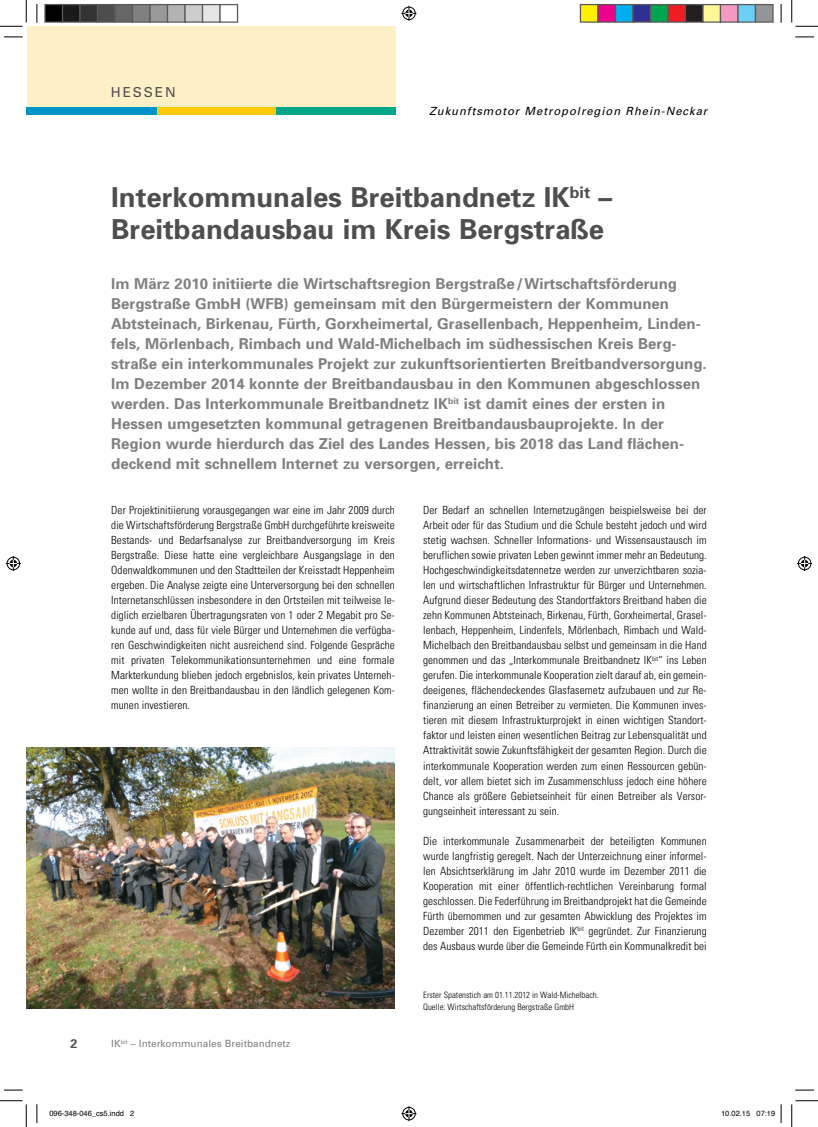
<style>
.page{position:relative;width:818px;height:1127px;background:#fff}
.page>*{position:absolute;margin:0;border:0;box-sizing:border-box;transform-origin:0 0}
.t1{font:700 27.5px/32.5px "Univers";color:#4e4e4e}
.t2{font:700 15px/20px "Univers";color:#808080}
.t3{font:13.75px "Univers";letter-spacing:.13em;color:#4e4e4e}
.t4{font:700 12.5px "Univers";color:#4e4e4e}
.t5{font:300 condensed 11.25px/15px "Univers";letter-spacing:.005em;color:#000}
.t6{font:italic 11.25px "Univers";letter-spacing:.085em;color:#000}
.t7{font:10px "Univers";color:#808080}
.t8{font:300 condensed 8.75px/11.2px "Univers";color:#000}
.t9{font:7.5px "Helvetica";color:#000}
</style>
<div class="page">
<img style="left:26px;top:747px;width:369px;height:261px">
<div style="left:27px;top:26px;width:369px;height:82px;background:#fef0c6"></div>
<div style="left:26px;top:108px;width:131px;height:7px;background:#0094c8"></div>
<div style="left:157px;top:108px;width:120px;height:7px;background:#feca0a"></div>
<div style="left:276px;top:108px;width:120px;height:7px;background:#00a68a"></div>
<svg style="left:4px;top:36px;width:19px;height:2px"></svg>
<svg style="left:795px;top:36px;width:19px;height:2px"></svg>
<svg style="left:4px;top:1089px;width:19px;height:1px"></svg>
<svg style="left:795px;top:1089px;width:19px;height:1px"></svg>
<svg style="left:36px;top:4px;width:2px;height:19px"></svg>
<svg style="left:36px;top:1104px;width:2px;height:18px"></svg>
<svg style="left:780px;top:4px;width:2px;height:19px"></svg>
<svg style="left:0;top:0;width:27px;height:27px"></svg>
<svg style="left:0;top:1100px;width:27px;height:26px"></svg>
<svg style="left:791px;top:0;width:27px;height:27px"></svg>
<svg style="left:791px;top:1100px;width:27px;height:26px"></svg>
<svg style="left:401px;top:6px;width:15px;height:15px"></svg>
<svg style="left:401px;top:1106px;width:15px;height:14px"></svg>
<svg style="left:6px;top:556px;width:15px;height:15px"></svg>
<svg style="left:797px;top:556px;width:15px;height:15px"></svg>
<div style="left:45px;top:5px;width:18px;height:17px;background:#000"></div>
<div style="left:44px;top:4px;width:19px;height:19px;border:1px solid #595959"></div>
<div style="left:63px;top:5px;width:17px;height:17px;background:#1a1a1a"></div>
<div style="left:62px;top:4px;width:19px;height:19px;border:1px solid #595959"></div>
<div style="left:80px;top:5px;width:18px;height:17px;background:#333"></div>
<div style="left:79px;top:4px;width:19px;height:19px;border:1px solid #595959"></div>
<div style="left:98px;top:5px;width:17px;height:17px;background:#4d4d4d"></div>
<div style="left:97px;top:4px;width:19px;height:19px;border:1px solid #595959"></div>
<div style="left:115px;top:5px;width:18px;height:17px;background:#666"></div>
<div style="left:114px;top:4px;width:19px;height:19px;border:1px solid #595959"></div>
<div style="left:133px;top:5px;width:17px;height:17px;background:#808080"></div>
<div style="left:132px;top:4px;width:19px;height:19px;border:1px solid #595959"></div>
<div style="left:150px;top:5px;width:18px;height:17px;background:#999"></div>
<div style="left:149px;top:4px;width:19px;height:19px;border:1px solid #595959"></div>
<div style="left:168px;top:5px;width:17px;height:17px;background:#b3b3b3"></div>
<div style="left:167px;top:4px;width:19px;height:19px;border:1px solid #595959"></div>
<div style="left:185px;top:5px;width:18px;height:17px;background:#ccc"></div>
<div style="left:184px;top:4px;width:19px;height:19px;border:1px solid #595959"></div>
<div style="left:203px;top:5px;width:17px;height:17px;background:#e6e6e6"></div>
<div style="left:202px;top:4px;width:19px;height:19px;border:1px solid #595959"></div>
<div style="left:219px;top:4px;width:19px;height:19px;border:1px solid #595959"></div>
<div style="left:580px;top:5px;width:18px;height:17px;background:#fff101"></div>
<div style="left:580px;top:4px;width:18px;height:19px;border:1px solid #595959"></div>
<div style="left:598px;top:5px;width:17px;height:17px;background:#ed028c"></div>
<div style="left:597px;top:4px;width:19px;height:19px;border:1px solid #595959"></div>
<div style="left:615px;top:5px;width:18px;height:17px;background:#00aeef"></div>
<div style="left:615px;top:4px;width:18px;height:19px;border:1px solid #595959"></div>
<div style="left:633px;top:5px;width:17px;height:17px;background:#2e3092"></div>
<div style="left:632px;top:4px;width:19px;height:19px;border:1px solid #595959"></div>
<div style="left:650px;top:5px;width:18px;height:17px;background:#00a54f"></div>
<div style="left:650px;top:4px;width:18px;height:19px;border:1px solid #595959"></div>
<div style="left:668px;top:5px;width:17px;height:17px;background:#ee1d23"></div>
<div style="left:667px;top:4px;width:19px;height:19px;border:1px solid #595959"></div>
<div style="left:685px;top:5px;width:18px;height:17px;background:#231f20"></div>
<div style="left:685px;top:4px;width:18px;height:19px;border:1px solid #595959"></div>
<div style="left:703px;top:5px;width:17px;height:17px;background:#fff79a"></div>
<div style="left:702px;top:4px;width:19px;height:19px;border:1px solid #595959"></div>
<div style="left:720px;top:5px;width:18px;height:17px;background:#f499c2"></div>
<div style="left:720px;top:4px;width:18px;height:19px;border:1px solid #595959"></div>
<div style="left:738px;top:5px;width:17px;height:17px;background:#6bcff6"></div>
<div style="left:737px;top:4px;width:19px;height:19px;border:1px solid #595959"></div>
<div style="left:755px;top:5px;width:18px;height:17px;background:#939598"></div>
<div style="left:755px;top:4px;width:18px;height:19px;border:1px solid #595959"></div>
<svg style="left:780px;top:1104px;width:2px;height:18px"></svg>
<p class="t3" style="left:111px;top:84px;width:66px">HESSEN</p>
<p class="t6" style="left:429px;top:104px;width:280px">Zukunftsmotor Metropolregion Rhein-Neckar</p>
<h1 class="t1" style="left:111px;top:180px;width:502px">Interkommunales Breitbandnetz IK<sup>bit</sup> –<br>Breitbandausbau im Kreis Bergstraße</h1>
<p class="t2" style="left:111px;top:273px;width:597px">Im März 2010 initiierte die Wirtschaftsregion Bergstraße/Wirtschaftsförderung Bergstraße GmbH (WFB) gemeinsam mit den Bürgermeistern der Kommunen Abtsteinach, Birkenau, Fürth, Gorxheimertal, Grasellenbach, Heppenheim, Linden&shy;fels, Mörlenbach, Rimbach und Wald-Michelbach im südhessischen Kreis Berg&shy;straße ein interkommunales Projekt zur zukunftsorientierten Breitbandversorgung.<br>Im Dezember 2014 konnte der Breitbandausbau in den Kommunen abgeschlossen werden. Das Interkommunale Breitbandnetz IK<sup>bit</sup> ist damit eines der ersten in Hessen umgesetzten kommunal getragenen Breitbandausbauprojekte. In der Region wurde hierdurch das Ziel des Landes Hessen, bis 2018 das Land flächen&shy;deckend mit schnellem Internet zu versorgen, erreicht.</p>
<p class="t5" style="left:111px;top:502px;width:285px">Der Projektinitiierung vorausgegangen war eine im Jahr 2009 durch die Wirtschaftsförderung Bergstraße GmbH durchgeführte kreisweite Bestands- und Bedarfsanalyse zur Breitbandversorgung im Kreis Bergstraße. Diese hatte eine vergleichbare Ausgangslage in den Odenwaldkommunen und den Stadtteilen der Kreisstadt Heppenheim ergeben. Die Analyse zeigte eine Unterversorgung bei den schnellen Internetanschlüssen insbesondere in den Ortsteilen mit teilweise le-- diglich erzielbaren Übertragungsraten von 1 oder 2 Megabit pro Se-- kunde auf und, dass für viele Bürger und Unternehmen die verfügba&shy;ren Geschwindigkeiten nicht ausreichend sind. Folgende Gespräche mit privaten Telekommunikationsunternehmen und eine formale Markterkundung blieben jedoch ergebnislos, kein privates Unterneh&shy;men wollte in den Breitbandausbau in den ländlich gelegenen Kom&shy;munen investieren.</p>
<p class="t5" style="left:423px;top:502px;width:285px">Der Bedarf an schnellen Internetzugängen beispielsweise bei der Arbeit oder für das Studium und die Schule besteht jedoch und wird stetig wachsen. Schneller Informations- und Wissensaustausch im beruflichen sowie privaten Leben gewinnt immer mehr an Bedeutung.<br>Hochgeschwindigkeitsdatennetze werden zur unverzichtbaren sozia&shy;len und wirtschaftlichen Infrastruktur für Bürger und Unternehmen.<br>Aufgrund dieser Bedeutung des Standortfaktors Breitband haben die zehn Kommunen Abtsteinach, Birkenau, Fürth, Gorxheimertal, Grasel&shy;lenbach, Heppenheim, Lindenfels, Mörlenbach, Rimbach und Wald-Michelbach den Breitbandausbau selbst und gemeinsam in die Hand genommen und das „Interkommunale Breitbandnetz IK<sup>bit</sup>“ ins Leben gerufen. Die interkommunale Kooperation zielt darauf ab, ein gemein&shy;deeigenes, flächendeckendes Glasfasernetz aufzubauen und zur Re-- finanzierung an einen Betreiber zu vermieten. Die Kommunen inves&shy;tieren mit diesem Infrastrukturprojekt in einen wichtigen Standort&shy;faktor und leisten einen wesentlichen Beitrag zur Lebensqualität und Attraktivität sowie Zukunftsfähigkeit der gesamten Region. Durch die interkommunale Kooperation werden zum einen Ressourcen gebün&shy;delt, vor allem bietet sich im Zusammenschluss jedoch eine höhere Chance als größere Gebietseinheit für einen Betreiber als Versor&shy;gungseinheit interessant zu sein.</p>
<p class="t5" style="left:423px;top:832px;width:285px;text-align:justify">Die interkommunale Zusammenarbeit der beteiligten Kommunen wurde langfristig geregelt. Nach der Unterzeichnung einer informel&shy;len Absichtserklärung im Jahr 2010 wurde im Dezember 2011 die Kooperation mit einer öffentlich-rechtlichen Vereinbarung formal geschlossen. Die Federführung im Breitbandprojekt hat die Gemeinde Fürth übernommen und zur gesamten Abwicklung des Projektes im Dezember 2011 den Eigenbetrieb IK<sup>bit</sup> gegründet. Zur Finanzierung des Ausbaus wurde über die Gemeinde Fürth ein Kommunalkredit bei</p>
<p class="t4" style="left:71px;top:1034px;width:8px">2</p>
<p class="t7" style="left:111px;top:1037px;width:181px">IK<sup>bit</sup> – Interkommunales Breitbandnetz</p>
<p class="t8" style="left:423px;top:989px;width:177px">Erster Spatenstich am 01.11.2012 in Wald-Michelbach.<br>Quelle: Wirtschaftsförderung Bergstraße GmbH</p>
<p class="t9" style="left:49px;top:1106px;width:87px">096-348-046_cs5.indd 2</p>
<p class="t9" style="left:721px;top:1106px;width:56px">10.02.15 07:19</p>
</div>
